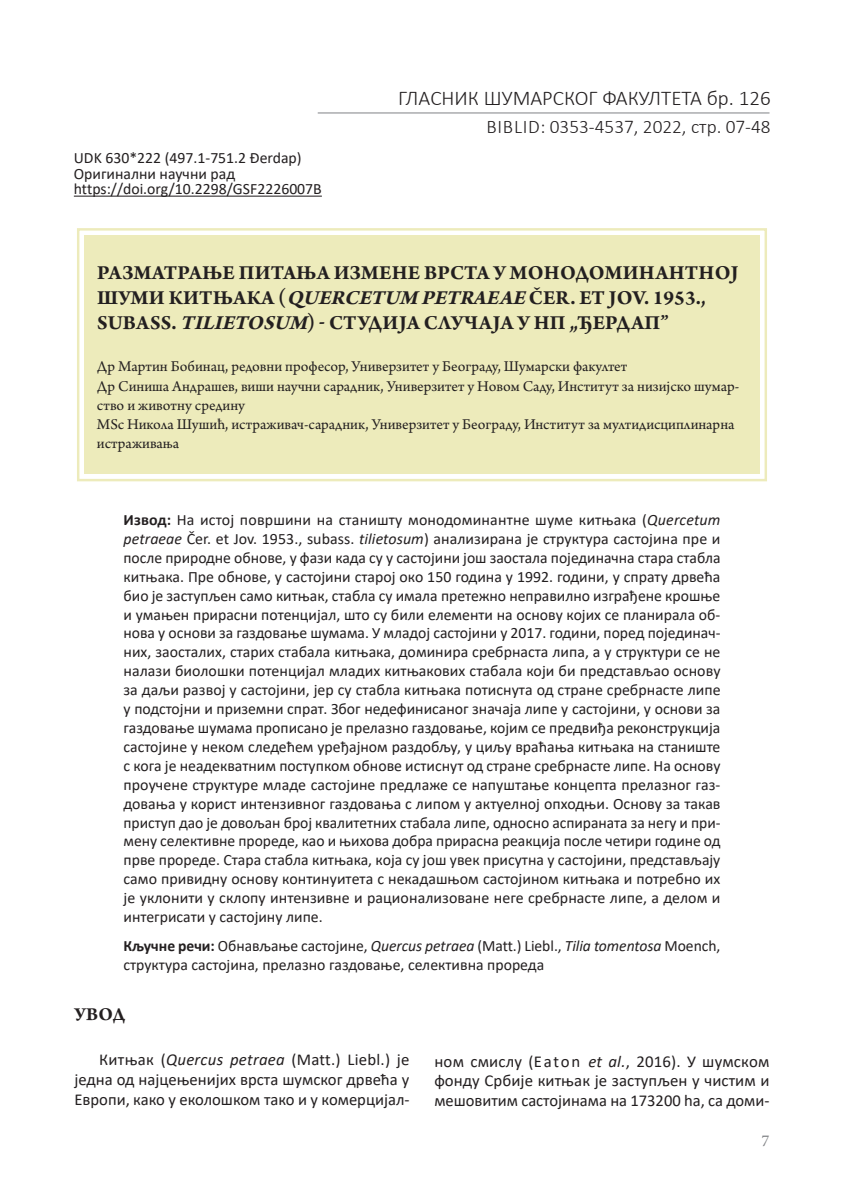
<style>
.page{position:relative;width:844px;height:1191px;background:#fff}
.page>*{position:absolute;margin:0;border:0;box-sizing:border-box;transform-origin:0 0}
.Glavni_naslov{font:700 21px/25.2px "Arno Pro";letter-spacing:.01em;color:#231f20}
.t1{font:300 21px "Calibri";color:#231f20}
.t2{font:300 19.25px "Calibri";color:#231f20}
.Naslov_1{font:700 19.25px "Arno Pro";color:#231f20}
.t3{font:16.62px/19.9px "Calibri";color:#231f20;text-align:justify}
.t4{font:16.62px "Minion Pro";color:#808285}
.izvod{font:15.75px/18.9px "Calibri";color:#231f20;text-align:justify}
.autori{font:15.75px/19.2px "Arno Pro";color:#231f20}
.UDK{font:15.75px "Calibri";color:#231f20}
.s1{font-style:italic}
.s2{font-weight:700}
</style>
<div class="page">
<div style="left:77px;top:228px;width:690px;height:254px;background:#edebbb"></div>
<hr style="left:317px;top:112px;width:452px;height:1px;background:#808285">
<hr style="left:74px;top:196px;width:248px;height:1px;background:#231f20">
<p class="UDK" style="left:74px;top:147px;width:229px">UDK 630*222 (497.1-751.2 Đerdap)</p>
<p class="UDK" style="left:74px;top:162px;width:163px">Оригинални научни рад</p>
<p class="UDK" style="left:74px;top:178px;width:249px">https://doi.org/10.2298/GSF2226007B</p>
<p class="t1" style="left:398px;top:85px;width:374px">ГЛАСНИК ШУМАРСКОГ ФАКУЛТЕТА бр. 126</p>
<p class="t2" style="left:486px;top:114px;width:286px">BIBLID: 0353-4537, 2022, стр. 07-48</p>
<p class="Glavni_naslov" style="left:97px;top:261px;width:642px">РАЗМАТРАЊЕ ПИТАЊА ИЗМЕНЕ ВРСТА У МОНОДОМИНАНТНОЈ<br>ШУМИ КИТЊАКА (<span class="s1">QUERCETUM PETRAEAE</span> ČER. ET JOV. 1953.,<br>SUBASS. <span class="s1">TILIETOSUM</span>) - СТУДИЈА СЛУЧАЈА У НП „ЂЕРДАП”</p>
<p class="autori" style="left:97px;top:358px;width:532px">Др Мартин Бобинац, редовни професор, Универзитет у Београду, Шумарски факултет</p>
<p class="autori" style="left:97px;top:377px;width:643px">Др Синиша Андрашев, виши научни сарадник, Универзитет у Новом Саду, Институт за низијско шумар&shy;ство и животну средину</p>
<p class="autori" style="left:97px;top:415px;width:639px">MSc Никола Шушић, истраживач-сарадник, Универзитет у Београду, Институт за мултидисциплинарна истраживања</p>
<p class="izvod" style="left:123px;top:510px;width:598px"><span class="s2">Извод:</span> На истој површини на станишту монодоминантне шуме китњака (<span class="s1">Quercetum petraeae</span> Čer. et Jov. 1953., subass. <span class="s1">tilietosum</span>) анализирана је структура састојина пре и после природне обнове, у фази када су у састојини још заостала појединачна стара стабла китњака. Пре обнове, у састојини старој око 150 година у 1992. години, у спрату дрвећа био је заступљен само китњак, стабла су имала претежно неправилно изграђене крошње и умањен прирасни потенцијал, што су били елементи на основу којих се планирала об&shy;нова у основи за газдовање шумама. У младој састојини у 2017. години, поред појединач&shy;них, заосталих, старих стабала китњака, доминира сребрнаста липа, а у структури се не налази биолошки потенцијал младих китњакових стабала који би представљао основу за даљи развој у састојини, јер су стабла китњака потиснута од стране сребрнасте липе у подстојни и приземни спрат. Због недефинисаног значаја липе у састојини, у основи за газдовање шумама прописано је прелазно газдовање, којим се предвиђа реконструкција састојине у неком следећем уређајном раздобљу, у циљу враћања китњака на станиште с кога је неадекватним поступком обнове истиснут од стране сребрнасте липе. На основу проучене структуре младе састојине предлаже се напуштање концепта прелазног газ&shy;довања у корист интензивног газдовања с липом у актуелној опходњи. Основу за такав приступ дао је довољан број квалитетних стабала липе, односно аспираната за негу и при&shy;мену селективне прореде, као и њихова добра прирасна реакција после четири године од прве прореде. Стара стабла китњака, која су још увек присутна у састојини, представљају само привидну основу континуитета с некадашњом састојином китњака и потребно их је уклонити у склопу интензивне и рационализоване неге сребрнасте липе, а делом и интегрисати у састојину липе.</p>
<p class="izvod" style="left:123px;top:935px;width:598px"><span class="s2">Кључне речи:</span> Обнављање састојине, <span class="s1">Quercus petraea</span> (Matt.) Liebl., <span class="s1">Tilia tomentosa</span> Moench, структура састојина, прелазно газдовање, селективна прореда</p>
<p class="Naslov_1" style="left:75px;top:1003px;width:52px">УВОД</p>
<p class="t3" style="left:74px;top:1049px;width:336px;text-indent:25px">Китњак (<span class="s1">Quercus petraea</span> (Matt.) Liebl.) је једна од најцењенијих врста шумског дрвећа у Европи, како у еколошком тако и у комерцијал-</p>
<p class="t3" style="left:434px;top:1050px;width:336px">ном смислу (Eaton <span class="s1">et al.</span>, 2016). У шумском фонду Србије китњак је заступљен у чистим и мешовитим састојинама на 173200 ha, са доми-</p>
<p class="t4" style="left:761px;top:1129px;width:9px">7</p>
</div>
